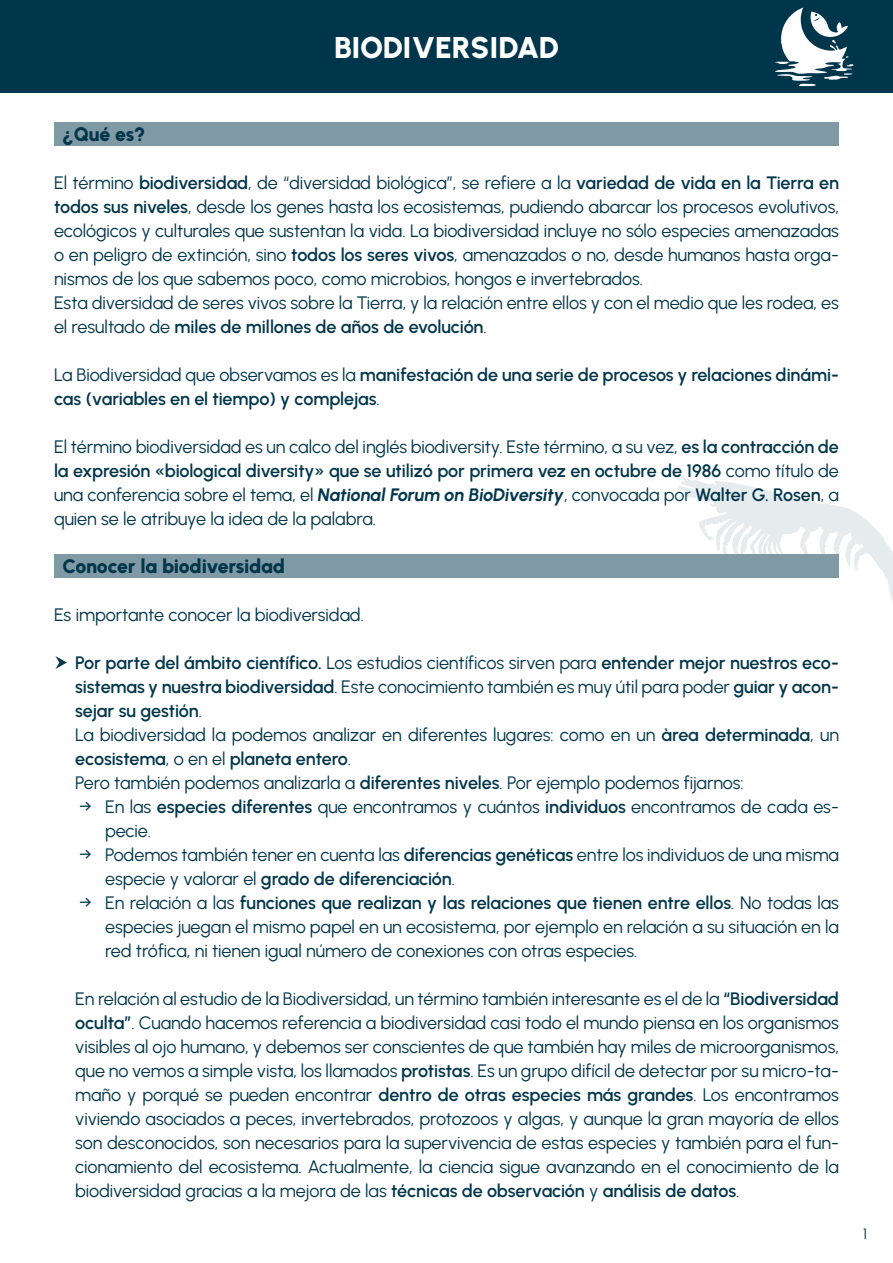
<style>
.page{position:relative;width:893px;height:1263px;background:#fff}
.page>*{position:absolute;margin:0;border:0;box-sizing:border-box;transform-origin:0 0}
.t1{font:900 30px "Urbanist";letter-spacing:-.015em;color:#fff}
.t2{font:900 19.5px "Urbanist";letter-spacing:-.015em;color:#00364b}
.t3{font:18px/24px "Urbanist";letter-spacing:-.005em;color:#00364b;text-align:justify}
.t4{font:600 18px/24px "Urbanist";letter-spacing:-.01em;color:#00364b}
.t5{font:15px "Urbanist";color:#00364b}
.s1{font-weight:600}
.s2{font-weight:400}
.s3{font-weight:700;font-style:italic}
</style>
<div class="page">
<svg style="left:677px;top:477px;width:216px;height:126px"></svg>
<div style="left:54px;top:122px;width:785px;height:24px;background:#809aa5"></div>
<div style="left:54px;top:554px;width:785px;height:24px;background:#809aa5"></div>
<div style="left:0;top:0;width:893px;height:93px;background:#00364b"></div>
<svg style="left:775px;top:8px;width:79px;height:78px"></svg>
<p class="t1" style="left:334px;top:28px;width:226px">BIODIVERSIDAD</p>
<p class="t2" style="left:63px;top:121px;width:85px">¿Qué es?</p>
<p class="t3" style="left:54px;top:170px;width:786px">El término <span class="s1">biodiversidad</span>, de “diversidad biológica”, se refiere a la <span class="s1">variedad de vida en la Tierra en todos sus niveles</span>, desde los genes hasta los ecosistemas, pudiendo abarcar los procesos evolutivos, ecológicos y culturales que sustentan la vida. La biodiversidad incluye no sólo especies amenazadas o en peligro de extinción, sino <span class="s1">todos los seres vivos</span>, amenazados o no, desde humanos hasta orga&shy;nismos de los que sabemos poco, como microbios, hongos e invertebrados.</p>
<p class="t3" style="left:54px;top:290px;width:786px">Esta diversidad de seres vivos sobre la Tierra, y la relación entre ellos y con el medio que les rodea, es el resultado de <span class="s1">miles de millones de años de evolución</span>.</p>
<p class="t4" style="left:54px;top:362px;width:786px"><span class="s2">La Biodiversidad que observamos es la</span> manifestación de una serie de procesos y relaciones dinámi&shy;cas (variables en el tiempo) y complejas<span class="s2">.</span></p>
<p class="t3" style="left:54px;top:434px;width:786px">El término biodiversidad es un calco del inglés biodiversity. Este término, a su vez, <span class="s1">es la contracción de la expresión «biological diversity» que se utilizó por primera vez en octubre de 1986</span> como título de una conferencia sobre el tema, el <span class="s3">National Forum on BioDiversity</span>, convocada por <span class="s1">Walter G. Rosen</span>, a quien se le atribuye la idea de la palabra.</p>
<p class="t2" style="left:63px;top:553px;width:224px">Conocer la biodiversidad</p>
<p class="t3" style="left:54px;top:602px;width:312px">Es importante conocer la biodiversidad.</p>
<p class="t4" style="left:75px;top:650px;width:765px;text-align:justify">Por parte del ámbito científico. <span class="s2">Los estudios científicos sirven para</span> entender mejor nuestros eco&shy;sistemas y nuestra biodiversidad<span class="s2">. Este conocimiento también es muy útil para poder</span> guiar y acon&shy;sejar su gestión<span class="s2">.</span></p>
<p class="t3" style="left:75px;top:722px;width:765px">La biodiversidad la podemos analizar en diferentes lugares: como en un <span class="s1">àrea determinada</span>, un <span class="s1">ecosistema</span>, o en el <span class="s1">planeta entero</span>.</p>
<p class="t3" style="left:75px;top:770px;width:670px">Pero también podemos analizarla a <span class="s1">diferentes niveles</span>. Por ejemplo podemos fijarnos:</p>
<p class="t3" style="left:105px;top:794px;width:735px;text-indent:-26px">→ En las <span class="s1">especies diferentes</span> que encontramos y cuántos <span class="s1">individuos</span> encontramos de cada es&shy;pecie.</p>
<p class="t3" style="left:105px;top:842px;width:735px;text-indent:-26px">→ Podemos también tener en cuenta las <span class="s1">diferencias genéticas</span> entre los individuos de una misma especie y valorar el <span class="s1">grado de diferenciación</span>.</p>
<p class="t3" style="left:105px;top:890px;width:735px;text-indent:-26px">→ En relación a las <span class="s1">funciones que realizan y las relaciones que tienen entre ellos</span>. No todas las especies juegan el mismo papel en un ecosistema, por ejemplo en relación a su situación en la red trófica, ni tienen igual número de conexiones con otras especies.</p>
<p class="t3" style="left:75px;top:986px;width:765px">En relación al estudio de la Biodiversidad, un término también interesante es el de la <span class="s1">“Biodiversidad oculta”</span>. Cuando hacemos referencia a biodiversidad casi todo el mundo piensa en los organismos visibles al ojo humano, y debemos ser conscientes de que también hay miles de microorganismos, que no vemos a simple vista, los llamados <span class="s1">protistas</span>. Es un grupo difícil de detectar por su micro-ta&shy;maño y porqué se pueden encontrar <span class="s1">dentro de otras especies más grandes</span>. Los encontramos viviendo asociados a peces, invertebrados, protozoos y algas, y aunque la gran mayoría de ellos son desconocidos, son necesarios para la supervivencia de estas especies y también para el fun&shy;cionamiento del ecosistema. Actualmente, la ciencia sigue avanzando en el conocimiento de la biodiversidad gracias a la mejora de las <span class="s1">técnicas de observación</span> y <span class="s1">análisis de datos</span>.</p>
<p class="t5" style="left:863px;top:1224px;width:5px">1</p>
</div>
